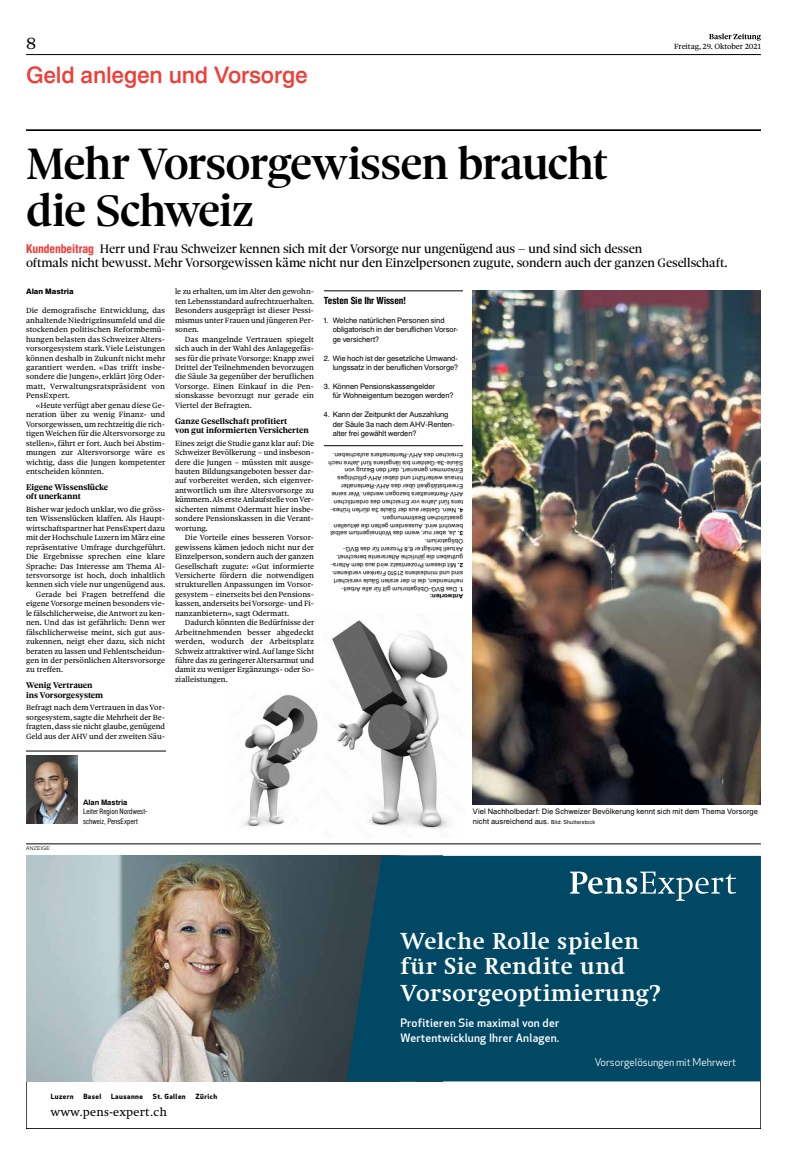
<style>
.page{position:relative;width:787px;height:1166px;background:#fff}
.page>*{position:absolute;margin:0;border:0;box-sizing:border-box;transform-origin:0 0}
.t1{font:500 47.25px/47.2px "Sole Serif Headline";letter-spacing:-.025em;color:#000}
.t2{font:700 23.62px/26.2px "Swift Com";letter-spacing:.02em;color:#fff}
.t3{font:500 22.75px "Newhouse DT";letter-spacing:-.01em;color:#f13d37}
.t4{font:17.5px "Sole Serif Text";color:#000}
.t5{font:13.12px/14px "Sole Serif Headline";letter-spacing:-.01em;color:#000}
.t6{font:12.25px "Swift Com";letter-spacing:.02em;color:#000}
.t7{font:500 11.38px/14.3px "Apex New";letter-spacing:.02em;color:#fff}
.t8{font:10.5px "Apex New";color:#fff}
.t9{font:700 expanded 9.89px "Newhouse DT Cond";letter-spacing:-.015em;color:#000}
.t10{font:700 8.75px/9.5px "Sole Serif Text";letter-spacing:-.005em;color:#000}
.t11{font:8.05px/9.5px "Sole Serif Text";letter-spacing:.005em;color:#000;text-align:justify}
.t12{font:7.52px/9.5px "Newhouse DT";letter-spacing:-.005em;color:#000}
.t13{font:7.52px/9.5px "Newhouse DT Cond";letter-spacing:.005em;color:#000}
.t14{font:800 7.52px "Newhouse DT";color:#000}
.t15{font:700 7.52px "Newhouse DT";color:#000}
.t16{font:700 7px "Apex New";letter-spacing:.07em;color:#000}
.t17{font:6.12px/7.9px "Newhouse DT";letter-spacing:.025em;color:#000}
.t18{font:700 6.12px "Newhouse DT";letter-spacing:.005em;color:#000}
.t19{font:300 5.25px "Newhouse DT";letter-spacing:.04em;color:#000}
.s1{font-family:"Newhouse DT Cond";font-weight:700;font-stretch:expanded;font-size:12.25px;color:#f13d37}
.s2{font-weight:700}
.s3{font-size:5.42px}
</style>
<div class="page">
<hr style="left:26px;top:54px;width:734px;height:1px;background:#000">
<svg style="left:709px;top:33px;width:51px;height:8px"></svg>
<img style="left:472px;top:290px;width:288px;height:515px">
<hr style="left:26px;top:844px;width:734px;height:1px;background:#000">
<div style="left:26px;top:1080px;width:734px;height:49px;border:1px solid #000"></div>
<img style="left:26px;top:856px;width:320px;height:225px">
<div style="left:346px;top:856px;width:414px;height:225px;background:#004864"></div>
<svg style="left:570px;top:871px;width:166px;height:30px;background:#387086"></svg>
<hr style="left:26px;top:751px;width:139px;height:1px;background:#000">
<img style="left:26px;top:755px;width:51px;height:68px">
<hr style="left:26px;top:130px;width:734px;height:1px;background:#000">
<hr style="left:324px;top:291px;width:139px;height:1px;background:#000">
<hr style="left:324px;top:445px;width:139px;height:1px;background:#000">
<img style="left:243px;top:695px;width:75px;height:132px">
<img style="left:332px;top:620px;width:117px;height:209px">
<h3 class="t4" style="left:26px;top:33px;width:12px">8</h3>
<h3 class="t3" style="left:26px;top:59px;width:283px">Geld anlegen und Vorsorge</h3>
<p class="t11" style="left:674px;top:41px;width:88px">Freitag, 29. Oktober 2021</p>
<h1 class="t1" style="left:26px;top:141px;width:583px">Mehr Vorsorgewissen braucht die Schweiz</h1>
<h3 class="t5" style="left:26px;top:242px;width:702px"><span class="s1">Kundenbeitrag</span> Herr und Frau Schweizer kennen sich mit der Vorsorge nur ungenügend aus – und sind sich dessen<br>oftmals nicht bewusst. Mehr Vorsorgewissen käme nicht nur den Einzelpersonen zugute, sondern auch der ganzen Gesellschaft.</h3>
<p class="t14" style="left:26px;top:287px;width:49px">Alan Mastria</p>
<p class="t11" style="left:26px;top:306px;width:141px">Die demografische Entwicklung, das anhaltende Niedrigzinsumfeld und die stockenden politischen Reformbemü&shy;hungen belasten das Schweizer Alters&shy;vorsorgesystem stark. Viele Leistungen können deshalb in Zukunft nicht mehr garantiert werden. «Das trifft insbe&shy;sondere die Jungen», erklärt Jörg Oder&shy;matt, Verwaltungsratspräsident von PensExpert.</p>
<p class="t11" style="left:26px;top:400px;width:141px;text-indent:10px">«Heute verfügt aber genau diese Ge&shy;neration über zu wenig Finanz- und Vorsorgewissen, um rechtzeitig die rich&shy;tigen Weichen für die Altersvorsorge zu stellen», fährt er fort. Auch bei Abstim&shy;mungen zur Altersvorsorge wäre es wichtig, dass die Jungen kompetenter entscheiden könnten.</p>
<p class="t10" style="left:26px;top:482px;width:84px">Eigene Wissenslücke oft unerkannt</p>
<p class="t11" style="left:26px;top:504px;width:140px">Bisher war jedoch unklar, wo die gröss-</p>
<p class="t11" style="left:26px;top:514px;width:140px">ten Wissenslücken klaffen. Als Haupt-</p>
<p class="t11" style="left:26px;top:523px;width:140px">wirtschaftspartner hat PensExpert dazu</p>
<p class="t11" style="left:26px;top:533px;width:140px">mit der Hochschule Luzern im März eine</p>
<p class="t11" style="left:26px;top:542px;width:141px">repräsentative Umfrage durchgeführt.</p>
<p class="t11" style="left:26px;top:552px;width:140px">Die Ergebnisse sprechen eine klare</p>
<p class="t11" style="left:26px;top:561px;width:140px">Sprache: Das Interesse am Thema Al-</p>
<p class="t11" style="left:26px;top:571px;width:140px">tersvorsorge ist hoch, doch inhaltlich</p>
<p class="t11" style="left:26px;top:580px;width:141px">kennen sich viele nur ungenügend aus.</p>
<p class="t11" style="left:36px;top:589px;width:130px">Gerade bei Fragen betreffend die</p>
<p class="t11" style="left:26px;top:599px;width:140px">eigene Vorsorge meinen besonders vie-</p>
<p class="t11" style="left:26px;top:608px;width:140px">le fälschlicherweise, die Antwort zu ken-</p>
<p class="t11" style="left:26px;top:618px;width:141px">nen. Und das ist gefährlich: Denn wer</p>
<p class="t11" style="left:26px;top:627px;width:140px">fälschlicherweise meint, sich gut aus-</p>
<p class="t11" style="left:26px;top:637px;width:140px">zukennen, neigt eher dazu, sich nicht</p>
<p class="t11" style="left:26px;top:646px;width:140px">beraten zu lassen und Fehlentscheidun-</p>
<p class="t11" style="left:26px;top:656px;width:140px">gen in der persönlichen Altersvorsorge</p>
<p class="t11" style="left:26px;top:665px;width:38px">zu treffen.</p>
<p class="t10" style="left:26px;top:681px;width:79px">Wenig Vertrauen ins Vorsorgesystem</p>
<p class="t11" style="left:26px;top:703px;width:140px">Befragt nach dem Vertrauen in das Vor&shy;sorgesystem, sagte die Mehrheit der Be&shy;fragten, dass sie nicht glaube, genügend Geld aus der AHV und der zweiten Säu-</p>
<p class="t11" style="left:175px;top:287px;width:141px">le zu erhalten, um im Alter den gewohn&shy;ten Lebensstandard aufrechtzuerhalten.<br>Besonders ausgeprägt ist dieser Pessi&shy;mismus unter Frauen und jüngeren Per&shy;sonen.</p>
<p class="t11" style="left:175px;top:334px;width:140px;text-indent:10px">Das mangelnde Vertrauen spiegelt sich auch in der Wahl des Anlagegefäs&shy;ses für die private Vorsorge: Knapp zwei Drittel der Teilnehmenden bevorzugen die Säule 3a gegenüber der beruflichen Vorsorge. Einen Einkauf in die Pen&shy;sionskasse bevorzugt nur gerade ein Viertel der Befragten.</p>
<p class="t10" style="left:175px;top:416px;width:135px">Ganze Gesellschaft profitiert<br>von gut informierten Versicherten</p>
<p class="t11" style="left:175px;top:438px;width:140px">Eines zeigt die Studie ganz klar auf: Die Schweizer Bevölkerung – und insbeson&shy;dere die Jungen – müssten mit ausge&shy;bauten Bildungsangeboten besser dar&shy;auf vorbereitet werden, sich eigenver&shy;antwortlich um ihre Altersvorsorge zu kümmern. Als erste Anlaufstelle von Ver&shy;sicherten nimmt Odermatt hier insbe&shy;sondere Pensionskassen in die Verant&shy;wortung.</p>
<p class="t11" style="left:175px;top:533px;width:141px;text-indent:10px">Die Vorteile eines besseren Vorsor&shy;gewissens kämen jedoch nicht nur der Einzelperson, sondern auch der ganzen Gesellschaft zugute: «Gut informierte Versicherte fördern die notwendigen strukturellen Anpassungen im Vorsor&shy;gesystem – einerseits bei den Pensions&shy;kassen, anderseits bei Vorsorge- und Fi&shy;nanzanbietern», sagt Odermatt.</p>
<p class="t11" style="left:175px;top:618px;width:141px;text-indent:10px">Dadurch könnten die Bedürfnisse der Arbeitnehmenden besser abgedeckt werden, wodurch der Arbeitsplatz Schweiz attraktiver wird. Auf lange Sicht führe das zu geringerer Altersarmut und damit zu weniger Ergänzungs- oder So&shy;zialleistungen.</p>
<p class="t9" style="left:324px;top:294px;width:84px">Testen Sie Ihr Wissen!</p>
<p class="t12" style="left:332px;top:315px;width:127px;text-indent:-9px">1. Welche natürlichen Personen sind obligatorisch in der beruflichen Vorsor&shy;ge versichert?</p>
<p class="t12" style="left:324px;top:353px;width:136px;text-align:right">2. Wie hoch ist der gesetzliche Umwand&shy;lungssatz in der beruflichen Vorsorge?</p>
<p class="t12" style="left:332px;top:381px;width:122px;text-indent:-9px">3. Können Pensionskassengelder<br>für Wohneigentum bezogen werden?</p>
<p class="t12" style="left:332px;top:410px;width:123px;text-indent:-9px">4. Kann der Zeitpunkt der Auszahlung der Säule 3a nach dem AHV-Renten&shy;alter frei gewählt werden?</p>
<p class="t17" style="left:463px;top:514px;width:136px;rotate:-180deg"><span class="s2">4.</span> Nein. Gelder aus der Säule 3a dürfen frühes&shy;tens fünf Jahre vor Erreichen des ordentlichen AHV-Rentenalters bezogen werden. Wer seine Erwerbstätigkeit über das AHV-Rentenalter hinaus weiterführt und dabei AHV-pflichtiges Einkommen generiert, darf den Bezug von Säule-3a-Geldern bis längstens fünf Jahre nach Erreichen des AHV-Rentenalters aufschieben.</p>
<p class="t17" style="left:463px;top:538px;width:134px;rotate:-180deg"><span class="s2">3.</span> Ja, aber nur, wenn das Wohneigentum selbst bewohnt wird. Ausserdem gelten die aktuellen gesetzlichen Bestimmungen.</p>
<p class="t17" style="left:463px;top:569px;width:133px;rotate:-180deg"><span class="s2">2.</span> Mit diesem Prozentsatz wird aus dem Alters&shy;guthaben die jährliche Altersrente berechnet.<br>Aktuell beträgt er 6,8 Prozent für das BVG-Obligatorium.</p>
<p class="t17" style="left:463px;top:593px;width:133px;rotate:-180deg"><span class="s2">1</span>. Das BVG-Obligatorium gilt für alle Arbeit&shy;nehmenden, die in der ersten Säule versichert sind und mindestens 21510 Franken verdienen.</p>
<p class="t18" style="left:463px;top:601px;width:34px;rotate:-180deg">Antworten:</p>
<p class="t19" style="left:26px;top:845px;width:26px">ANZEIGE</p>
<p class="t15" style="left:83px;top:797px;width:46px">Alan Mastria</p>
<p class="t13" style="left:83px;top:807px;width:66px">Leiter Region Nordwest&shy;schweiz, PensExpert</p>
<p class="t12" style="left:472px;top:807px;width:286px">Viel Nachholbedarf: Die Schweizer Bevölkerung kennt sich mit dem Thema Vorsorge nicht ausreichend aus. <span class="s3">Bild: Shutterstock</span></p>
<p class="t16" style="left:51px;top:1092px;width:24px">Luzern</p>
<p class="t16" style="left:83px;top:1092px;width:20px">Basel</p>
<p class="t16" style="left:111px;top:1092px;width:33px">Lausanne</p>
<p class="t16" style="left:153px;top:1092px;width:34px">St. Gallen</p>
<p class="t16" style="left:195px;top:1092px;width:23px">Zürich</p>
<h3 class="t6" style="left:51px;top:1104px;width:118px">www.pens-expert.ch</h3>
<h2 class="t2" style="left:400px;top:927px;width:261px">Welche Rolle spielen für Sie Rendite und<br>Vorsorgeoptimierung?</h2>
<h3 class="t7" style="left:400px;top:1016px;width:160px">Profitieren Sie maximal von der<br>Wertentwicklung Ihrer Anlagen.</h3>
<h3 class="t8" style="left:594px;top:1057px;width:143px">Vorsorgelösungen mit Mehrwert</h3>
</div>
